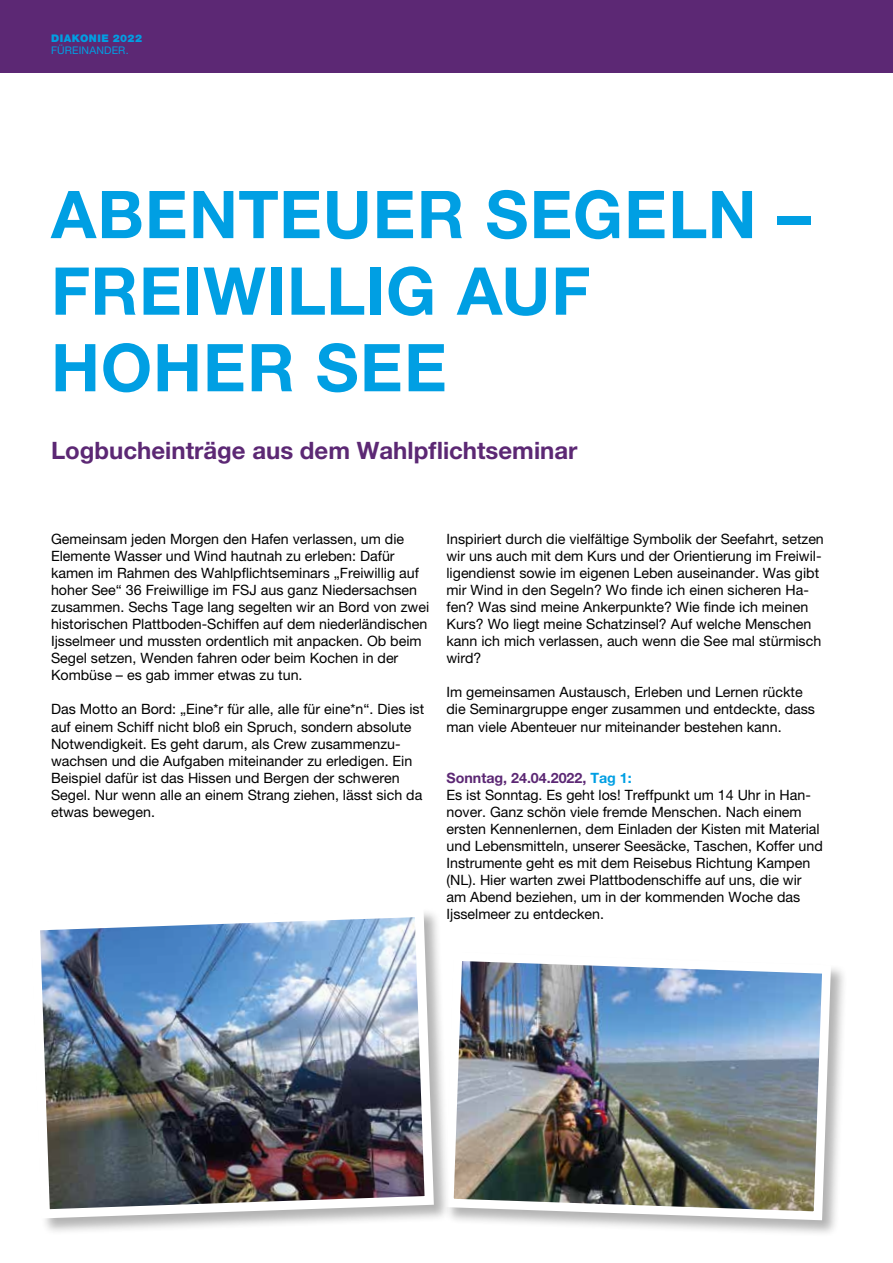
<style>
.page{position:relative;width:893px;height:1263px;background:#fff}
.page>*{position:absolute;margin:0;border:0;box-sizing:border-box;transform-origin:0 0}
.t1{font:700 66px/76.5px "Helvetica Neue LT Pro";letter-spacing:.015em;color:#009fe3}
.t2{font:700 24px "Helvetica Neue LT Pro";color:#5c2874}
.t3{font:14.25px/17px "Helvetica Neue LT Pro";color:#000}
.t4{font:900 10.5px "Helvetica Neue LT Pro";letter-spacing:.05em;color:#009fe3}
.t5{font:10.5px "Helvetica Neue LT Pro";letter-spacing:.015em;color:#009fe3}
.s1{font-weight:700;color:#5c2874}
.s2{font-weight:700;color:#009fe3}
</style>
<div class="page">
<div style="left:0;top:0;width:893px;height:72px;background:#5c2874"></div>
<div style="left:444px;top:951px;width:404px;height:286px;background:#000;opacity:.3"></div>
<img style="left:451px;top:951px;width:384px;height:274px">
<div style="left:30px;top:907px;width:421px;height:329px;background:#000;opacity:.3"></div>
<img style="left:30px;top:907px;width:408px;height:316px">
<p class="t4" style="left:51px;top:32px;width:93px">DIAKONIE 2022</p>
<p class="t5" style="left:51px;top:44px;width:79px">FÜREINANDER.</p>
<h1 class="t1" style="left:51px;top:175px;width:761px">ABENTEUER SEGELN –<br>FREIWILLIG AUF<br>HOHER SEE</h1>
<h2 class="t2" style="left:51px;top:436px;width:528px">Logbucheinträge aus dem Wahlpflichtseminar</h2>
<p class="t3" style="left:51px;top:531px;width:380px">Gemeinsam jeden Morgen den Hafen verlassen, um die Elemente Wasser und Wind hautnah zu erleben: Dafür kamen im Rahmen des Wahlpflichtseminars „Freiwillig auf hoher See“ 36 Freiwillige im FSJ aus ganz Niedersachsen zusammen. Sechs Tage lang segelten wir an Bord von zwei historischen Plattboden-Schiffen auf dem niederländischen Ijsselmeer und mussten ordentlich mit anpacken. Ob beim Segel setzen, Wenden fahren oder beim Kochen in der Kombüse – es gab immer etwas zu tun.</p>
<p class="t3" style="left:51px;top:701px;width:375px">Das Motto an Bord: „Eine*r für alle, alle für eine*n“. Dies ist auf einem Schiff nicht bloß ein Spruch, sondern absolute Notwendigkeit. Es geht darum, als Crew zusammenzu&shy;wachsen und die Aufgaben miteinander zu erledigen. Ein Beispiel dafür ist das Hissen und Bergen der schweren Segel. Nur wenn alle an einem Strang ziehen, lässt sich da etwas bewegen.</p>
<p class="t3" style="left:446px;top:531px;width:379px">Inspiriert durch die vielfältige Symbolik der Seefahrt, setzen wir uns auch mit dem Kurs und der Orientierung im Freiwil&shy;ligendienst sowie im eigenen Leben auseinander. Was gibt mir Wind in den Segeln? Wo finde ich einen sicheren Ha&shy;fen? Was sind meine Ankerpunkte? Wie finde ich meinen Kurs? Wo liegt meine Schatzinsel? Auf welche Menschen kann ich mich verlassen, auch wenn die See mal stürmisch wird?</p>
<p class="t3" style="left:446px;top:684px;width:370px">Im gemeinsamen Austausch, Erleben und Lernen rückte die Seminargruppe enger zusammen und entdeckte, dass man viele Abenteuer nur miteinander bestehen kann.</p>
<p class="t3" style="left:446px;top:769px;width:378px"><span class="s1">Sonntag, 24.04.2022,</span> <span class="s2">Tag 1:<br></span>Es ist Sonntag. Es geht los! Treffpunkt um 14 Uhr in Han&shy;nover. Ganz schön viele fremde Menschen. Nach einem ersten Kennenlernen, dem Einladen der Kisten mit Material und Lebensmitteln, unserer Seesäcke, Taschen, Koffer und Instrumente geht es mit dem Reisebus Richtung Kampen (NL). Hier warten zwei Plattbodenschiffe auf uns, die wir am Abend beziehen, um in der kommenden Woche das Ijsselmeer zu entdecken.</p>
</div>
